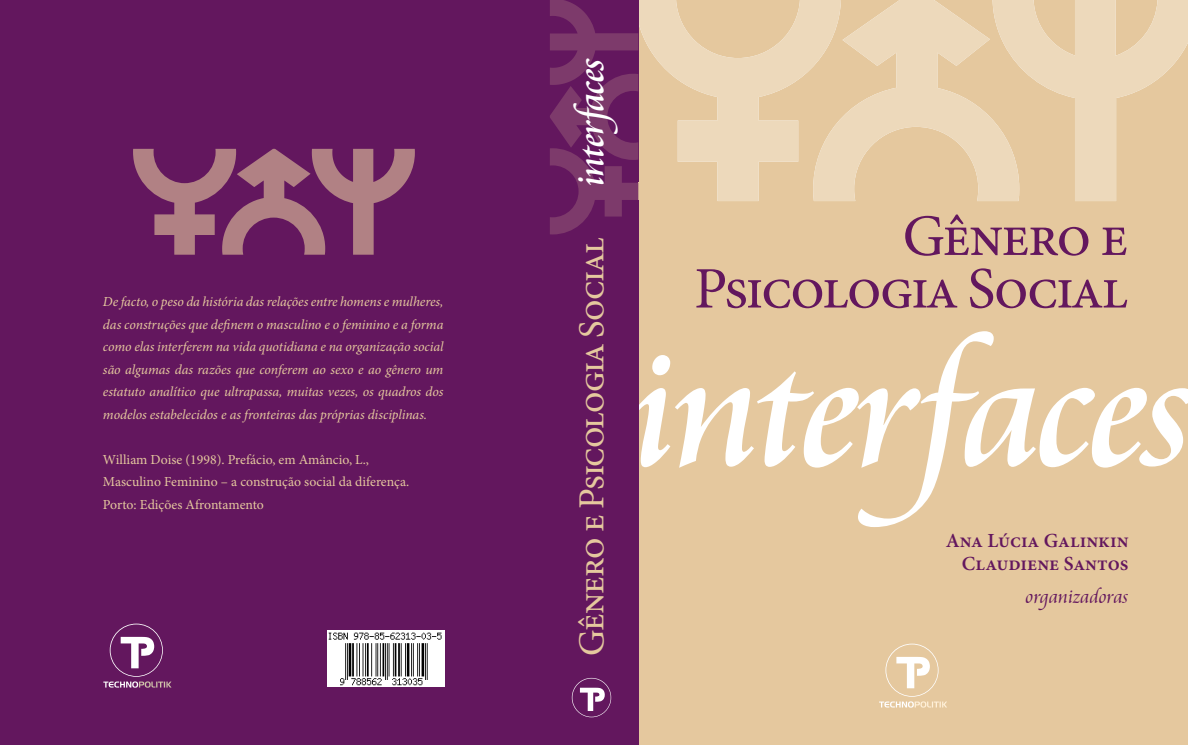
<style>
.page{position:relative;width:1188px;height:745px;background:#fff}
.page>*{position:absolute;margin:0;border:0;box-sizing:border-box;transform-origin:0 0}
.t1{font:170.88px "Cataneo BT";letter-spacing:-.04em;color:#fff}
.t2{font:58.75px/52.5px "Minion Pro";letter-spacing:-.035em;color:#63175e;text-align:right}
.t3{font:38.88px "Cataneo BT";letter-spacing:-.04em;color:#fff}
.t4{font:36.75px "Minion Pro";letter-spacing:-.035em;color:#e5c89e}
.t5{font:600 20px/23.8px "Minion Pro";color:#63175e;text-align:right}
.t6{font:300 20px "Cataneo BT";color:#63175e}
.t7{font:italic 13.75px/22.5px "Minion Pro";letter-spacing:-.005em;color:#e5c89e;text-align:justify}
.t8{font:13.75px/22.5px "Minion Pro";color:#e5c89e}
</style>
<div class="page">
<div style="left:638px;top:201px;width:549px;height:543px;background:#e5c89e"></div>
<svg style="left:878px;top:643px;width:68px;height:64px"></svg>
<svg style="left:1018px;top:0;width:169px;height:201px;fill:#e5c89e"></svg>
<svg style="left:639px;top:0;width:173px;height:201px;fill:#e5c89e"></svg>
<svg style="left:812px;top:0;width:206px;height:201px;fill:#edd9bb"></svg>
<div style="left:0;top:0;width:638px;height:744px;background:#63175e"></div>
<svg style="left:571px;top:677px;width:40px;height:39px"></svg>
<svg style="left:104px;top:623px;width:67px;height:64px"></svg>
<img style="left:328px;top:630px;width:117px;height:55px">
<svg style="left:133px;top:149px;width:282px;height:105px"></svg>
<svg style="left:550px;top:0;width:89px;height:234px"></svg>
<p class="t7" style="left:103px;top:290px;width:342px">De facto, o peso da história das relações entre homens e mulheres, das construções que definem o masculino e o feminino e a forma como elas interferem na vida quotidiana e na organização social são algumas das razões que conferem ao sexo e ao gênero um estatuto analítico que ultrapassa, muitas vezes, os quadros dos modelos estabelecidos e as fronteiras das próprias disciplinas.</p>
<p class="t8" style="left:103px;top:448px;width:308px">William Doise (1998). Prefácio, em Amâncio, L.,<br>Masculino Feminino – a construção social da diferença.<br>Porto: Edições Afrontamento</p>
<h3 class="t3" style="left:567px;top:186px;width:131px;rotate:-90deg">interfaces</h3>
<h3 class="t4" style="left:567px;top:655px;width:420px;rotate:-90deg">Gênero e Psicologia Social</h3>
<h2 class="t2" style="left:694px;top:210px;width:436px">Gênero e<br>Psicologia Social</h2>
<h1 class="t1" style="left:632px;top:305px;width:565px">interfaces</h1>
<h3 class="t5" style="left:945px;top:528px;width:184px">Ana Lúcia Galinkin<br>Claudiene Santos</h3>
<h3 class="t6" style="left:1025px;top:584px;width:104px">organizadoras</h3>
</div>
